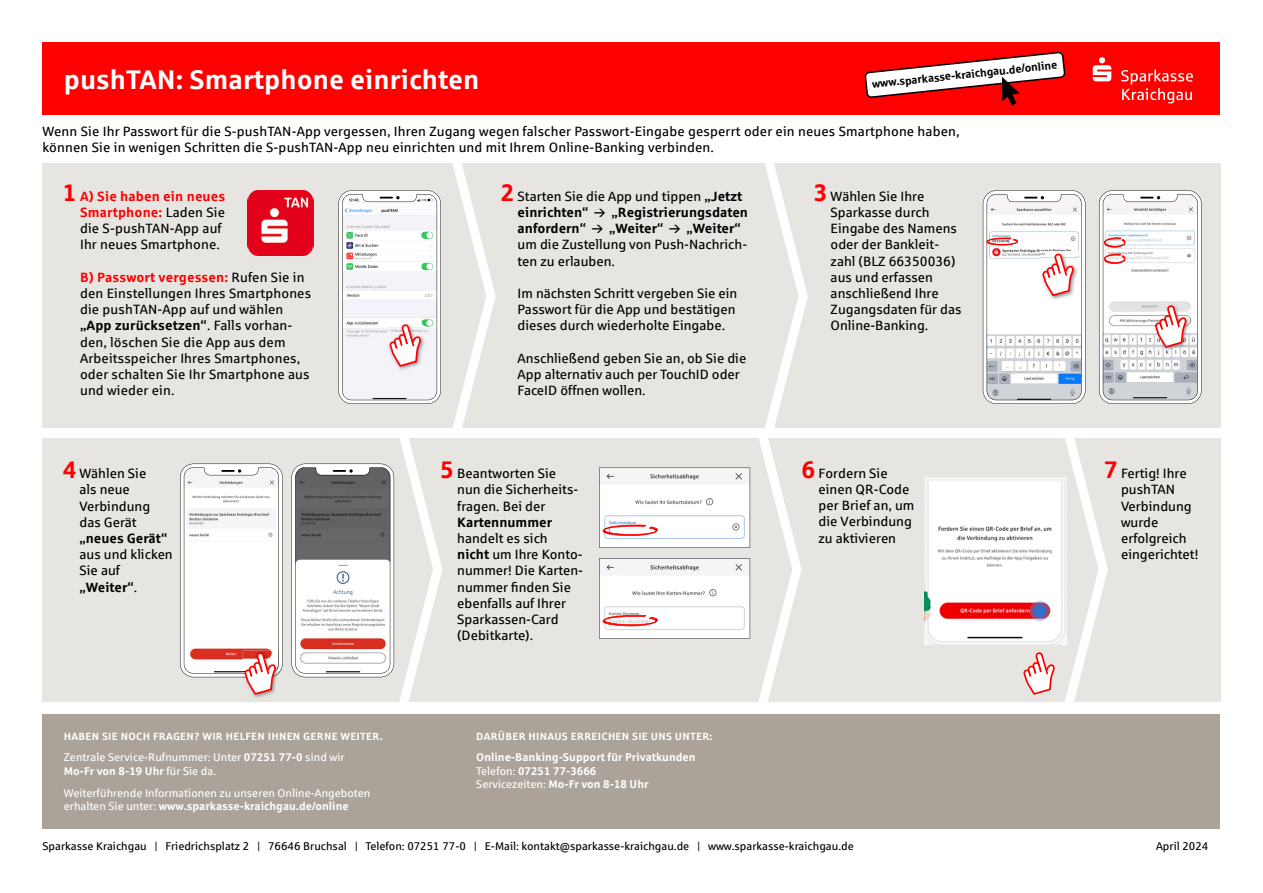
<style>
.page{position:relative;width:1263px;height:893px;background:#fff}
.page>*{position:absolute;margin:0;border:0;box-sizing:border-box;transform-origin:0 0}
.t1{font:700 27px "Sparkasse Rg";color:#fff}
.t2{font:13.5px/16.2px "Sparkasse Rg";color:#000}
.t3{font:700 13.5px "Sparkasse Rg";color:#000}
.t4{font:11.25px/13.5px "Sparkasse Rg";color:#fff}
.t5{font:11.25px "Sparkasse Rg";color:#000}
.t6{font:700 11.25px/13.5px "Sparkasse Rg";color:#fff}
.t7{font:700 11.25px "Sparkasse Rg";color:#000}
.t8{font:700 10.5px "Sparkasse Rg";letter-spacing:.025em;color:#fff}
.s1{font-weight:700;font-size:24px;color:#f00}
.s2{font-weight:700;color:#f00}
.s3{font-weight:700}
.s4{font-weight:400}
</style>
<div class="page">
<div style="left:43px;top:164px;width:1178px;height:538px;background:#e7e5e1"></div>
<div style="left:28px;top:428px;width:1207px;height:9px;background:#fff"></div>
<div style="left:43px;top:43px;width:1177px;height:72px;background:#f00"></div>
<svg style="left:338px;top:190px;width:103px;height:214px"></svg>
<svg style="left:1023px;top:652px;width:32px;height:43px"></svg>
<img style="left:253px;top:695px;width:14px;height:3px">
<svg style="left:180px;top:464px;width:103px;height:231px"></svg>
<svg style="left:983px;top:190px;width:102px;height:214px"></svg>
<svg style="left:452px;top:163px;width:44px;height:265px"></svg>
<svg style="left:758px;top:163px;width:50px;height:539px"></svg>
<svg style="left:1064px;top:437px;width:44px;height:265px"></svg>
<img style="left:248px;top:190px;width:65px;height:65px">
<svg style="left:599px;top:558px;width:151px;height:81px"></svg>
<svg style="left:599px;top:468px;width:151px;height:80px"></svg>
<div style="left:43px;top:714px;width:1177px;height:115px;background:#aba399"></div>
<svg style="left:864px;top:52px;width:201px;height:53px"></svg>
<svg style="left:1093px;top:57px;width:18px;height:24px"></svg>
<svg style="left:1121px;top:70px;width:72px;height:33px"></svg>
<svg style="left:291px;top:437px;width:151px;height:265px"></svg>
<svg style="left:1099px;top:190px;width:102px;height:214px"></svg>
<img style="left:925px;top:478px;width:141px;height:167px">
<h1 class="t1" style="left:64px;top:62px;width:417px">pushTAN: Smartphone einrichten</h1>
<p class="t7" style="left:871px;top:77px;width:188px;rotate:-6deg">www.sparkasse-kraichgau.de/online</p>
<p class="t2" style="left:43px;top:123px;width:918px">Wenn Sie Ihr Passwort für die S-pushTAN-App vergessen, Ihren Zugang wegen falscher Passwort-Eingabe gesperrt oder ein neues Smartphone haben, können Sie in wenigen Schritten die S-pushTAN-App neu einrichten und mit Ihrem Online-Banking verbinden.</p>
<p class="t2" style="left:80px;top:188px;width:147px;text-indent:-17px"><span class="s1">1</span> <span class="s2">A) Sie haben ein neues<br>Smartphone:</span> Laden Sie die S-pushTAN-App auf<br>Ihr neues Smartphone.</p>
<p class="t2" style="left:80px;top:269px;width:233px"><span class="s2">B) Passwort vergessen:</span> Rufen Sie in den Einstellungen Ihres Smartphones die pushTAN-App auf und wählen <span class="s3">„App zurücksetzen“</span>. Falls vorhan&shy;den, löschen Sie die App aus dem<br>Arbeitsspeicher Ihres Smartphones, oder schalten Sie Ihr Smartphone aus und wieder ein.</p>
<p class="t2" style="left:79px;top:465px;width:72px;text-indent:-17px"><span class="s1">4</span> Wählen Sie als neue<br>Verbindung das Gerät</p>
<p class="t3" style="left:79px;top:530px;width:89px">„neues Gerät“</p>
<p class="t2" style="left:79px;top:546px;width:95px">aus und klicken<br>Sie auf <span class="s3">„Weiter“</span>.</p>
<p class="t8" style="left:64px;top:730px;width:320px">HABEN SIE NOCH FRAGEN? WIR HELFEN IHNEN GERNE WEITER.</p>
<p class="t4" style="left:64px;top:750px;width:282px">Zentrale Service-Rufnummer: Unter <span class="s3">07251 77-0</span> sind wir<br><span class="s3">Mo-Fr von 8-19 Uhr</span> für Sie da.</p>
<p class="t4" style="left:64px;top:786px;width:308px">Weiterführende Informationen zu unseren Online-Angeboten erhalten Sie unter: <span class="s3">www.sparkasse-kraichgau.de/online</span></p>
<p class="t2" style="left:518px;top:188px;width:226px;text-indent:-17px"><span class="s1">2</span> Starten Sie die App und tippen <span class="s3">„Jetzt einrichten“</span></p>
<p class="t3" style="left:612px;top:204px;width:138px">„Registrierungsdaten</p>
<p class="t3" style="left:518px;top:220px;width:70px">anfordern“</p>
<p class="t3" style="left:609px;top:220px;width:56px">„Weiter“</p>
<p class="t3" style="left:686px;top:220px;width:56px">„Weiter“</p>
<p class="t2" style="left:518px;top:236px;width:231px">um die Zustellung von Push-Nachrich&shy;ten zu erlauben.</p>
<p class="t2" style="left:518px;top:285px;width:221px">Im nächsten Schritt vergeben Sie ein<br>Passwort für die App und bestätigen dieses durch wiederholte Eingabe.</p>
<p class="t2" style="left:518px;top:350px;width:230px">Anschließend geben Sie an, ob Sie die<br>App alternativ auch per TouchID oder<br>FaceID öffnen wollen.</p>
<p class="t2" style="left:457px;top:465px;width:123px;text-indent:-17px"><span class="s1">5</span> Beantworten Sie nun die Sicherheits&shy;fragen. Bei der</p>
<p class="t3" style="left:457px;top:513px;width:96px">Kartennummer</p>
<p class="t2" style="left:457px;top:530px;width:127px">handelt es sich <span class="s3">nicht</span> um Ihre Konto&shy;nummer! Die Karten&shy;nummer finden Sie ebenfalls auf Ihrer<br>Sparkassen-Card (Debitkarte).</p>
<p class="t8" style="left:476px;top:730px;width:238px">DARÜBER HINAUS ERREICHEN SIE UNS UNTER:</p>
<p class="t6" style="left:476px;top:750px;width:221px">Online-Banking-Support für Privatkunden<br><span class="s4">Telefon:</span> 07251 77-3666<br><span class="s4">Servicezeiten:</span> Mo-Fr von 8-18 Uhr</p>
<p class="t2" style="left:831px;top:188px;width:132px;text-indent:-17px"><span class="s1">3</span> Wählen Sie Ihre<br>Sparkasse durch<br>Eingabe des Namens oder der Bankleit&shy;zahl (BLZ 66350036) aus und erfassen anschließend Ihre<br>Zugangsdaten für das<br>Online-Banking.</p>
<p class="t2" style="left:818px;top:465px;width:97px;text-indent:-17px"><span class="s1">6</span> Fordern Sie einen QR-Code per Brief an, um die Verbindung zu aktivieren</p>
<p class="t2" style="left:1121px;top:465px;width:79px;text-indent:-17px"><span class="s1">7</span> Fertig! Ihre pushTAN<br>Verbindung wurde erfolgreich eingerichtet!</p>
<p class="t5" style="left:43px;top:839px;width:813px">Sparkasse Kraichgau | Friedrichsplatz 2 | 76646 Bruchsal | Telefon: 07251 77-0 | E-Mail: kontakt@sparkasse-kraichgau.de | www.sparkasse-kraichgau.de</p>
<p class="t5" style="left:1156px;top:839px;width:54px">April 2024</p>
</div>
